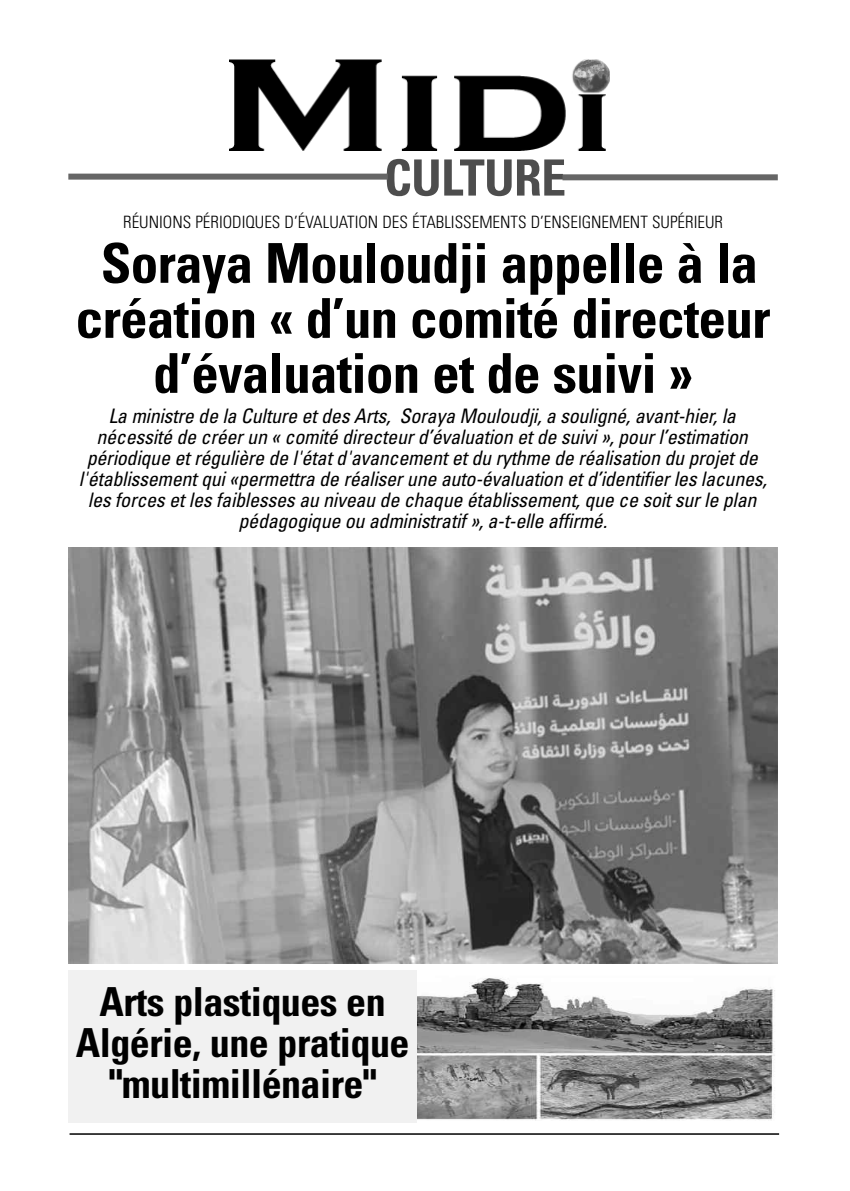
<style>
.page{position:relative;width:850px;height:1191px;background:#fff}
.page>*{position:absolute;margin:0;border:0;box-sizing:border-box;transform-origin:0 0}
.t1{font:700 condensed 55px/55px "Univers";letter-spacing:-.015em;color:#000;text-align:center}
.t2{font:700 condensed 50px "Univers";letter-spacing:-.015em;color:#4d4d4d}
.t3{font:700 condensed 40px/41px "Univers";letter-spacing:-.015em;color:#000;text-align:center}
.t4{font:italic condensed 20px/21px "Univers";letter-spacing:-.015em;color:#000;text-align:center}
.t5{font:300 condensed 17px "Univers";color:#000}
</style>
<div class="page">
<img style="left:68px;top:547px;width:709px;height:416px">
<hr style="left:70px;top:1133px;width:708px;height:1px;background:#000">
<img style="left:229px;top:59px;width:380px;height:92px">
<img style="left:417px;top:978px;width:357px;height:142px">
<div style="left:68px;top:970px;width:349px;height:153px;background:#f1f1f1"></div>
<div style="left:68px;top:174px;width:319px;height:6px;background:#666"></div>
<div style="left:562px;top:174px;width:215px;height:6px;background:#666"></div>
<h2 class="t2" style="left:384px;top:159px;width:183px">CULTURE</h2>
<p class="t5" style="left:123px;top:215px;width:601px">RÉUNIONS PÉRIODIQUES D’ÉVALUATION DES ÉTABLISSEMENTS D’ENSEIGNEMENT SUPÉRIEUR</p>
<h1 class="t1" style="left:76px;top:240px;width:695px">Soraya Mouloudji appelle à la création « d’un comité directeur d’évaluation et de suivi »</h1>
<p class="t4" style="left:79px;top:407px;width:689px">La ministre de la Culture et des Arts, Soraya Mouloudji, a souligné, avant-hier, la nécessité de créer un « comité directeur d’évaluation et de suivi », pour l’estimation périodique et régulière de l'état d'avancement et du rythme de réalisation du projet de l'établissement qui «permettra de réaliser une auto-évaluation et d’identifier les lacunes, les forces et les faiblesses au niveau de chaque établissement, que ce soit sur le plan pédagogique ou administratif », a-t-elle affirmé.</p>
<h3 class="t3" style="left:76px;top:984px;width:335px">Arts plastiques en<br>Algérie, une pratique "multimillénaire"</h3>
</div>
